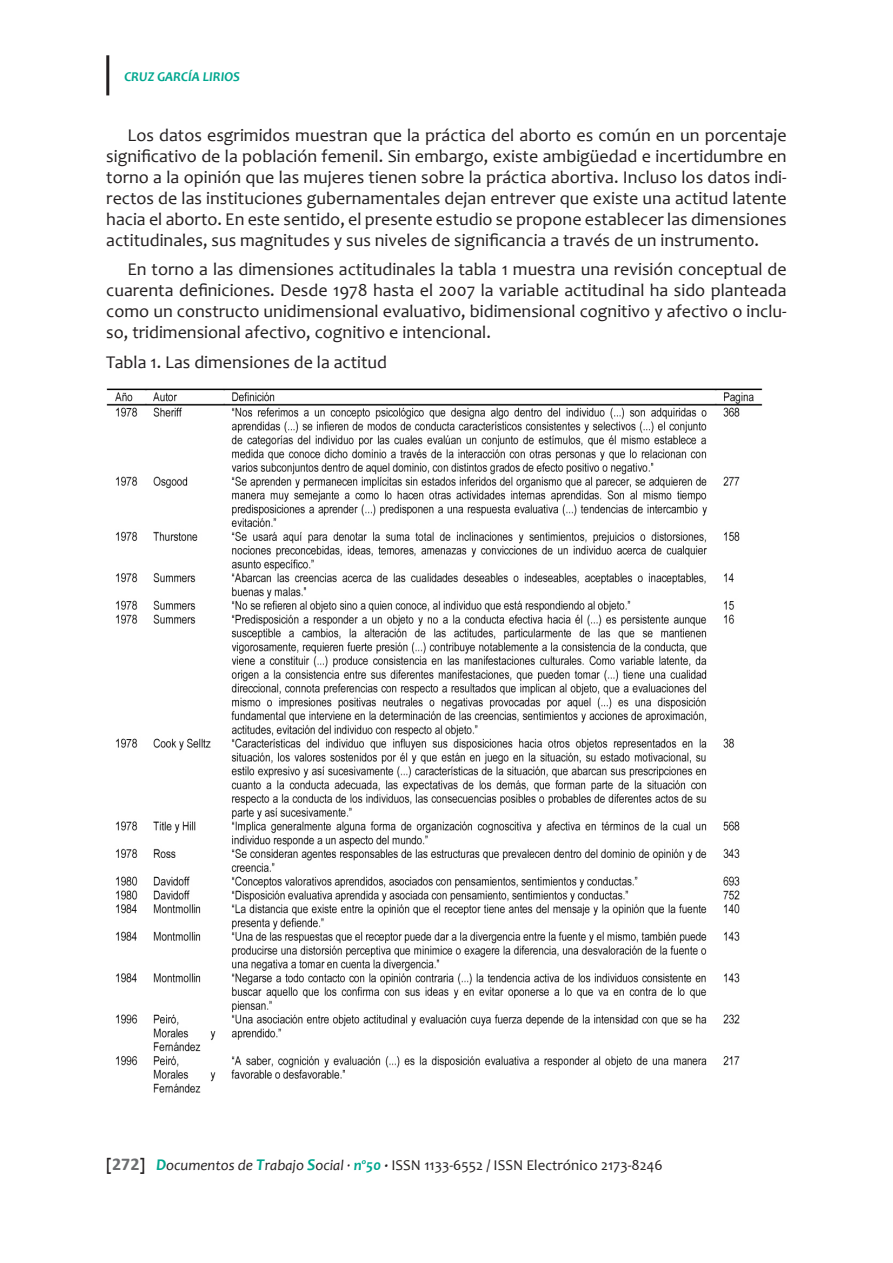
<style>
.page{position:relative;width:893px;height:1263px;background:#fff}
.page>*{position:absolute;margin:0;border:0;box-sizing:border-box;transform-origin:0 0}
.t1{font:18px/21px "Candara";color:#231f20;text-align:justify}
.t2{font:15px "Candara";color:#231f20}
.t3{font:italic 700 13.5px "Candara";color:#00a78f}
.s1{font-weight:700;font-size:16.5px}
.s2{font-family:"Calibri";font-weight:700;font-size:18px;color:#6c6d70}
.s3{font-weight:700;font-style:italic;font-size:16.5px;color:#00a78f}
.s4{font-style:italic}
.s5{font-weight:700;font-style:italic;color:#00a78f}
.s6{font-weight:700;font-style:italic}
</style>
<div class="page">
<hr style="left:106px;top:55px;width:3px;height:40px;background:#231f20">
<img style="left:106px;top:388px;width:657px;height:705px">
<p class="t3" style="left:124px;top:69px;width:117px">CRUZ GARCÍA LIRIOS</p>
<p class="t1" style="left:106px;top:124px;width:682px;text-indent:21px">Los datos esgrimidos muestran que la práctica del aborto es común en un porcentaje significativo de la población femenil. Sin embargo, existe ambigüedad e incertidumbre en torno a la opinión que las mujeres tienen sobre la práctica abortiva. Incluso los datos indi&shy;rectos de las instituciones gubernamentales dejan entrever que existe una actitud latente hacia el aborto. En este sentido, el presente estudio se propone establecer las dimensiones actitudinales, sus magnitudes y sus niveles de significancia a través de un instrumento.</p>
<p class="t1" style="left:106px;top:259px;width:682px;text-indent:21px">En torno a las dimensiones actitudinales la tabla 1 muestra una revisión conceptual de cuarenta definiciones. Desde 1978 hasta el 2007 la variable actitudinal ha sido planteada como un constructo unidimensional evaluativo, bidimensional cognitivo y afectivo o inclu&shy;so, tridimensional afectivo, cognitivo e intencional.</p>
<p class="t1" style="left:106px;top:351px;width:282px">Tabla 1. Las dimensiones de la actitud</p>
<p class="t2" style="left:106px;top:1156px;width:558px"><span class="s1">[</span><span class="s2">272</span><span class="s1">]</span> <span class="s3">D</span><span class="s4">ocumentos de</span> <span class="s3">T</span><span class="s4">rabajo</span> <span class="s3">S</span><span class="s4">ocial ·</span> <span class="s5">nº50</span> <span class="s6">·</span> ISSN 1133-6552 / ISSN Electrónico 2173-8246</p>
</div>
